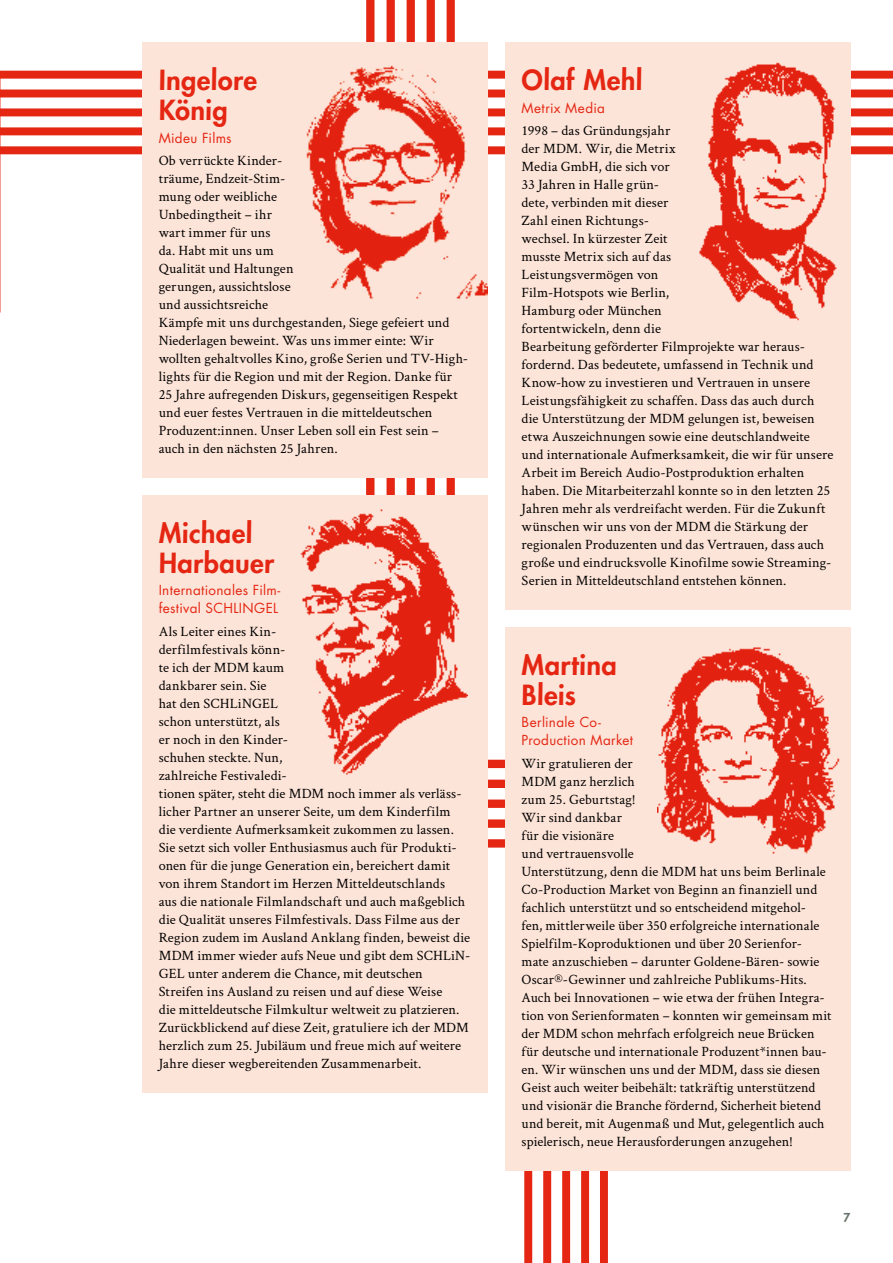
<style>
.page{position:relative;width:893px;height:1263px;background:#fff}
.page>*{position:absolute;margin:0;border:0;box-sizing:border-box;transform-origin:0 0}
.G_Name{font:800 27px/30px "Futura Std";letter-spacing:.02em;color:#e42613}
.G_Text{font:14.25px/18px "Crimson Text";letter-spacing:.005em;color:#000}
.G_Firma{font:13.5px/18px "Futura Std";letter-spacing:.025em;color:#e42613}
.t1{font:800 12px "Futura Std";color:#677269}
</style>
<div class="page">
<svg style="left:0;top:71px;width:893px;height:242px"></svg>
<svg style="left:366px;top:0;width:242px;height:1263px"></svg>
<div style="left:505px;top:627px;width:345px;height:544px;background:#fde4d8"></div>
<img style="left:657px;top:647px;width:183px;height:207px">
<div style="left:142px;top:43px;width:346px;height:435px;background:#fde4d8"></div>
<img style="left:306px;top:65px;width:182px;height:234px">
<div style="left:142px;top:495px;width:346px;height:598px;background:#fde4d8"></div>
<img style="left:300px;top:509px;width:167px;height:266px">
<div style="left:505px;top:43px;width:345px;height:567px;background:#fde4d8"></div>
<img style="left:699px;top:62px;width:138px;height:259px">
<p class="G_Name" style="left:159px;top:65px;width:100px">Ingelore<br>König</p>
<p class="G_Firma" style="left:159px;top:129px;width:74px">Mideu Films</p>
<p class="G_Text" style="left:159px;top:151px;width:311px">Ob verrückte Kinder-<br>träume, Endzeit-Stim-<br>mung oder weibliche<br>Unbedingtheit – ihr<br>wart immer für uns<br>da. Habt mit uns um<br>Qualität und Haltungen<br>gerungen, aussichtslose<br>und aussichtsreiche<br>Kämpfe mit uns durchgestanden, Siege gefeiert und Niederlagen beweint. Was uns immer einte: Wir wollten gehaltvolles Kino, große Serien und TV-High&shy;lights für die Region und mit der Region. Danke für 25 Jahre aufregenden Diskurs, gegenseitigen Respekt und euer festes Vertrauen in die mitteldeutschen Produzent:innen. Unser Leben soll ein Fest sein – auch in den nächsten 25 Jahren.</p>
<p class="G_Name" style="left:159px;top:518px;width:117px">Michael<br>Harbauer</p>
<p class="G_Firma" style="left:159px;top:582px;width:123px">Internationales Film&shy;festival SCHLINGEL</p>
<p class="G_Text" style="left:159px;top:622px;width:313px">Als Leiter eines Kin-<br>derfilmfestivals könn-<br>te ich der MDM kaum<br>dankbarer sein. Sie<br>hat den SCHLiNGEL<br>schon unterstützt, als<br>er noch in den Kinder-<br>schuhen steckte. Nun,<br>zahlreiche Festivaledi-<br>tionen später, steht die MDM noch immer als verläss&shy;licher Partner an unserer Seite, um dem Kinderfilm die verdiente Aufmerksamkeit zukommen zu lassen.<br>Sie setzt sich voller Enthusiasmus auch für Produkti&shy;onen für die junge Generation ein, bereichert damit von ihrem Standort im Herzen Mitteldeutschlands<br>aus die nationale Filmlandschaft und auch maßgeblich die Qualität unseres Filmfestivals. Dass Filme aus der Region zudem im Ausland Anklang finden, beweist die MDM immer wieder aufs Neue und gibt dem SCHLiN-GEL unter anderem die Chance, mit deutschen Streifen ins Ausland zu reisen und auf diese Weise<br>die mitteldeutsche Filmkultur weltweit zu platzieren.<br>Zurückblickend auf diese Zeit, gratuliere ich der MDM herzlich zum 25. Jubiläum und freue mich auf weitere Jahre dieser wegbereitenden Zusammenarbeit.</p>
<p class="G_Name" style="left:522px;top:65px;width:123px">Olaf Mehl</p>
<p class="G_Firma" style="left:522px;top:99px;width:85px">Metrix Media</p>
<p class="G_Text" style="left:522px;top:121px;width:313px">1998 – das Gründungsjahr<br>der MDM. Wir, die Metrix<br>Media GmbH, die sich vor<br>33 Jahren in Halle grün-<br>dete, verbinden mit dieser<br>Zahl einen Richtungs-<br>wechsel. In kürzester Zeit<br>musste Metrix sich auf das<br>Leistungsvermögen von<br>Film-Hotspots wie Berlin,<br>Hamburg oder München<br>fortentwickeln, denn die<br>Bearbeitung geförderter Filmprojekte war heraus&shy;fordernd. Das bedeutete, umfassend in Technik und Know-how zu investieren und Vertrauen in unsere Leistungsfähigkeit zu schaffen. Dass das auch durch die Unterstützung der MDM gelungen ist, beweisen etwa Auszeichnungen sowie eine deutschlandweite und internationale Aufmerksamkeit, die wir für unsere Arbeit im Bereich Audio-Postproduktion erhalten haben. Die Mitarbeiterzahl konnte so in den letzten 25<br>Jahren mehr als verdreifacht werden. Für die Zukunft wünschen wir uns von der MDM die Stärkung der regionalen Produzenten und das Vertrauen, dass auch große und eindrucksvolle Kinofilme sowie Streaming-Serien in Mitteldeutschland entstehen können.</p>
<p class="G_Name" style="left:522px;top:650px;width:97px">Martina<br>Bleis</p>
<p class="G_Firma" style="left:522px;top:714px;width:113px">Berlinale Co-<br>Production Market</p>
<p class="G_Text" style="left:522px;top:754px;width:311px">Wir gratulieren der<br>MDM ganz herzlich<br>zum 25. Geburtstag!<br>Wir sind dankbar<br>für die visionäre<br>und vertrauensvolle<br>Unterstützung, denn die MDM hat uns beim Berlinale Co-Production Market von Beginn an finanziell und fachlich unterstützt und so entscheidend mitgehol-<br>fen, mittlerweile über 350 erfolgreiche internationale Spielfilm-Koproduktionen und über 20 Serienfor&shy;mate anzuschieben – darunter Goldene-Bären- sowie Oscar®-Gewinner und zahlreiche Publikums-Hits.<br>Auch bei Innovationen – wie etwa der frühen Integra&shy;tion von Serienformaten – konnten wir gemeinsam mit der MDM schon mehrfach erfolgreich neue Brücken für deutsche und internationale Produzent*innen bau&shy;en. Wir wünschen uns und der MDM, dass sie diesen Geist auch weiter beibehält: tatkräftig unterstützend und visionär die Branche fördernd, Sicherheit bietend und bereit, mit Augenmaß und Mut, gelegentlich auch spielerisch, neue Herausforderungen anzugehen!</p>
<p class="t1" style="left:843px;top:1210px;width:8px">7</p>
</div>
